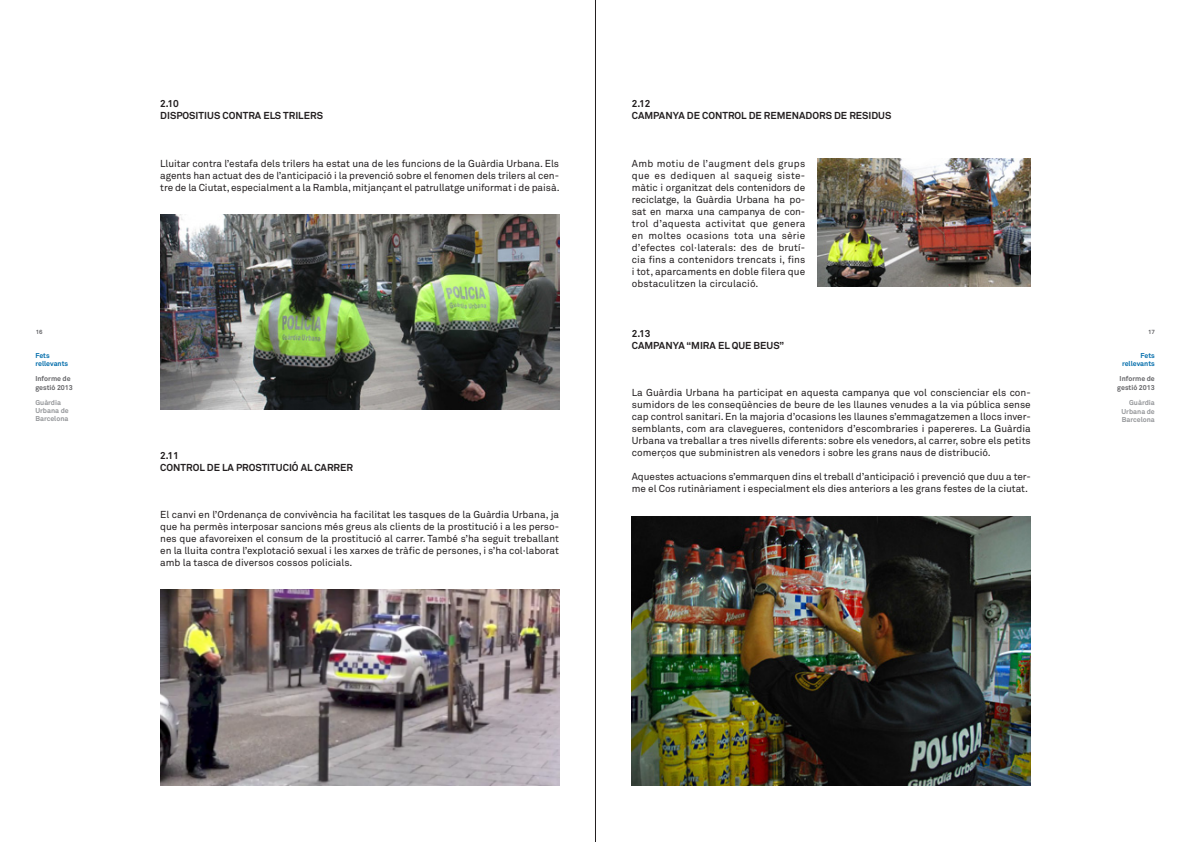
<style>
.page{position:relative;width:1191px;height:842px;background:#fff}
.page>*{position:absolute;margin:0;border:0;box-sizing:border-box;transform-origin:0 0}
.t1{font:10px/12px "Akkurat Pro";letter-spacing:-.005em;color:#231f20;text-align:justify}
.t2{font:700 10px/12px "Akkurat Pro";color:#231f20}
.t3{font:700 7px/8.4px "Akkurat Pro";color:#939598}
.t4{font:700 7px/8.4px "Akkurat Pro";color:#636366}
.t5{font:700 7px/8.4px "Akkurat Pro";color:#006caa}
.t6{font:700 6px "Akkurat Pro";color:#636366}
</style>
<div class="page">
<hr style="left:595px;top:0;width:1px;height:842px;background:#231f20">
<img style="left:160px;top:214px;width:399px;height:196px">
<img style="left:160px;top:590px;width:399px;height:195px">
<img style="left:817px;top:159px;width:213px;height:127px">
<img style="left:632px;top:517px;width:398px;height:268px">
<p class="t2" style="left:160px;top:98px;width:164px">2.10<br>DISPOSITIUS CONTRA ELS TRILERS</p>
<p class="t2" style="left:632px;top:98px;width:261px">2.12<br>CAMPANYA DE CONTROL DE REMENADORS DE RESIDUS</p>
<p class="t1" style="left:160px;top:157px;width:401px">Lluitar contra l’estafa dels trilers ha estat una de les funcions de la Guàrdia Urbana. Els agents han actuat des de l’anticipació i la prevenció sobre el fenomen dels trilers al cen&shy;tre de la Ciutat, especialment a la Rambla, mitjançant el patrullatge uniformat i de paisà.</p>
<p class="t1" style="left:632px;top:157px;width:175px">Amb motiu de l’augment dels grups que es dediquen al saqueig siste&shy;màtic i organitzat dels contenidors de reciclatge, la Guàrdia Urbana ha po&shy;sat en marxa una campanya de con&shy;trol d’aquesta activitat que genera en moltes ocasions tota una sèrie d’efectes col·laterals: des de brutí&shy;cia fins a contenidors trencats i, fins i tot, aparcaments en doble filera que obstaculitzen la circulació.</p>
<p class="t6" style="left:36px;top:328px;width:8px">16</p>
<p class="t6" style="left:1148px;top:328px;width:8px">17</p>
<p class="t2" style="left:632px;top:327px;width:154px">2.13<br>CAMPANYA “MIRA EL QUE BEUS”</p>
<p class="t5" style="left:35px;top:351px;width:34px">Fets rellevants</p>
<p class="t5" style="left:1122px;top:351px;width:34px;text-align:right">Fets rellevants</p>
<p class="t4" style="left:35px;top:374px;width:39px">Informe de gestió 2013</p>
<p class="t4" style="left:1117px;top:374px;width:39px;text-align:center">Informe de gestió 2013</p>
<p class="t1" style="left:632px;top:387px;width:400px">La Guàrdia Urbana ha participat en aquesta campanya que vol conscienciar els con&shy;sumidors de les conseqüències de beure de les llaunes venudes a la via pública sense cap control sanitari. En la majoria d’ocasions les llaunes s’emmagatzemen a llocs inver&shy;semblants, com ara clavegueres, contenidors d’escombraries i papereres. La Guàrdia Urbana va treballar a tres nivells diferents: sobre els venedors, al carrer, sobre els petits comerços que subministren als venedors i sobre les grans naus de distribució.</p>
<p class="t1" style="left:632px;top:471px;width:400px">Aquestes actuacions s’emmarquen dins el treball d’anticipació i prevenció que duu a ter&shy;me el Cos rutinàriament i especialment els dies anteriors a les grans festes de la ciutat.</p>
<p class="t3" style="left:35px;top:398px;width:35px">Guàrdia<br>Urbana de<br>Barcelona</p>
<p class="t3" style="left:1121px;top:399px;width:35px;text-align:justify;text-indent:8px">Guàrdia Urbana de Barcelona</p>
<p class="t2" style="left:160px;top:449px;width:194px">2.11<br>CONTROL DE LA PROSTITUCIÓ AL CARRER</p>
<p class="t1" style="left:160px;top:509px;width:400px">El canvi en l’Ordenança de convivència ha facilitat les tasques de la Guàrdia Urbana, ja que ha permès interposar sancions més greus als clients de la prostitució i a les perso&shy;nes que afavoreixen el consum de la prostitució al carrer. També s’ha seguit treballant en la lluita contra l’explotació sexual i les xarxes de tràfic de persones, i s’ha col·laborat amb la tasca de diversos cossos policials.</p>
</div>
